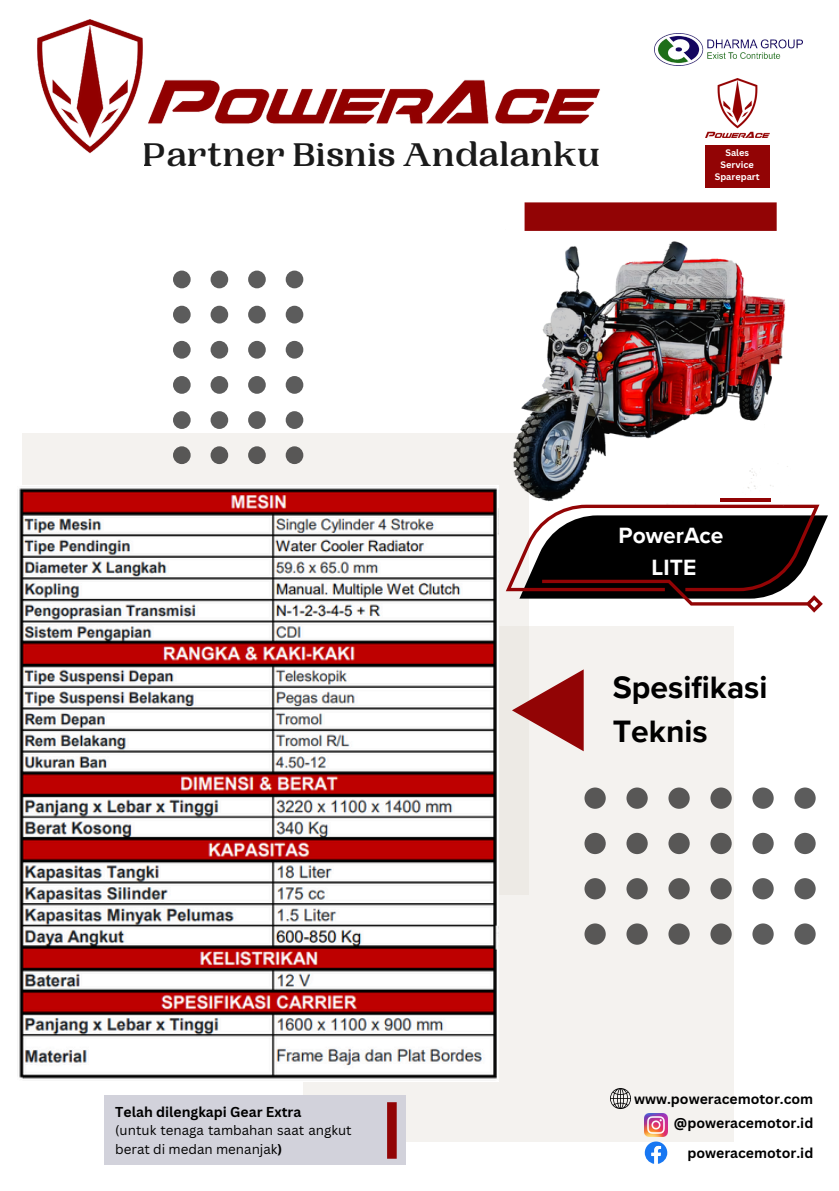
<style>
.page{position:relative;width:839px;height:1191px;background:#fff}
.page>*{position:absolute;margin:0;border:0;box-sizing:border-box;transform-origin:0 0}
.t1{font:700 34.4px "PP Woodland";color:#000}
.t2{font:700 31.8px/44.2px "Proxima Nova";color:#000}
.t3{font:700 22.8px/31.6px "Proxima Nova";color:#fff;text-align:center}
.t4{font:700 14px "Canva Sans";color:#000}
.t5{font:13.4px/18.2px "Canva Sans";color:#000}
.t6{font:700 9.2px "Canva Sans";color:#fff}
.s1{font-weight:700}
</style>
<div class="page">
<div style="left:22px;top:433px;width:507px;height:462px;background:#f4f2ef"></div>
<div style="left:303px;top:626px;width:430px;height:516px;background:#f4f2ef"></div>
<img style="left:37px;top:19px;width:563px;height:135px">
<svg style="left:794px;top:923px;width:21px;height:22px"></svg>
<div style="left:752px;top:923px;width:21px;height:22px;background:#5c5c5c;border-radius:50%"></div>
<div style="left:710px;top:923px;width:21px;height:22px;background:#585756;border-radius:50%"></div>
<div style="left:668px;top:923px;width:21px;height:22px;background:#585756;border-radius:50%"></div>
<div style="left:626px;top:923px;width:21px;height:22px;background:#585756;border-radius:50%"></div>
<svg style="left:584px;top:923px;width:21px;height:22px"></svg>
<div style="left:794px;top:878px;width:21px;height:21px;background:#5c5c5c;border-radius:50%"></div>
<div style="left:752px;top:878px;width:21px;height:21px;background:#5c5c5c;border-radius:50%"></div>
<div style="left:710px;top:878px;width:21px;height:21px;background:#585756;border-radius:50%"></div>
<div style="left:668px;top:878px;width:21px;height:21px;background:#585756;border-radius:50%"></div>
<div style="left:626px;top:878px;width:21px;height:21px;background:#585756;border-radius:50%"></div>
<div style="left:584px;top:878px;width:21px;height:21px;background:#585756;border-radius:50%"></div>
<div style="left:794px;top:833px;width:21px;height:21px;background:#5c5c5c;border-radius:50%"></div>
<div style="left:752px;top:833px;width:21px;height:21px;background:#5c5c5c;border-radius:50%"></div>
<div style="left:710px;top:833px;width:21px;height:21px;background:#585756;border-radius:50%"></div>
<div style="left:668px;top:833px;width:21px;height:21px;background:#585756;border-radius:50%"></div>
<div style="left:626px;top:833px;width:21px;height:21px;background:#585756;border-radius:50%"></div>
<div style="left:584px;top:833px;width:21px;height:21px;background:#585756;border-radius:50%"></div>
<div style="left:794px;top:788px;width:21px;height:21px;background:#5c5c5c;border-radius:50%"></div>
<div style="left:752px;top:788px;width:21px;height:21px;background:#5c5c5c;border-radius:50%"></div>
<div style="left:710px;top:788px;width:21px;height:21px;background:#585756;border-radius:50%"></div>
<div style="left:668px;top:788px;width:21px;height:21px;background:#585756;border-radius:50%"></div>
<div style="left:626px;top:788px;width:21px;height:21px;background:#585756;border-radius:50%"></div>
<div style="left:584px;top:788px;width:21px;height:21px;background:#585756;border-radius:50%"></div>
<svg style="left:512px;top:669px;width:71px;height:82px"></svg>
<img style="left:644px;top:1114px;width:23px;height:22px">
<svg style="left:644px;top:1142px;width:23px;height:22px"></svg>
<div style="left:104px;top:1096px;width:301px;height:69px;background:#d2d2db"></div>
<div style="left:387px;top:1102px;width:9px;height:57px;background:#920405"></div>
<svg style="left:506px;top:505px;width:321px;height:107px"></svg>
<div style="left:524px;top:202px;width:252px;height:29px;background:#920405"></div>
<div style="left:286px;top:271px;width:17px;height:17px;background:#5c5c5c;border-radius:50%"></div>
<div style="left:286px;top:306px;width:17px;height:18px;background:#5c5c5c;border-radius:50%"></div>
<div style="left:286px;top:341px;width:17px;height:18px;background:#5c5c5c;border-radius:50%"></div>
<div style="left:286px;top:376px;width:17px;height:18px;background:#5c5c5c;border-radius:50%"></div>
<div style="left:286px;top:411px;width:17px;height:18px;background:#5c5c5c;border-radius:50%"></div>
<div style="left:286px;top:446px;width:17px;height:18px;background:#585756;border-radius:50%"></div>
<div style="left:248px;top:271px;width:18px;height:17px;background:#5c5c5c;border-radius:50%"></div>
<svg style="left:248px;top:306px;width:18px;height:18px"></svg>
<svg style="left:248px;top:341px;width:18px;height:18px"></svg>
<svg style="left:248px;top:376px;width:18px;height:18px"></svg>
<svg style="left:248px;top:411px;width:18px;height:18px"></svg>
<svg style="left:248px;top:446px;width:18px;height:18px"></svg>
<div style="left:210px;top:271px;width:18px;height:17px;background:#5c5c5c;border-radius:50%"></div>
<svg style="left:210px;top:306px;width:18px;height:18px"></svg>
<svg style="left:210px;top:341px;width:18px;height:18px"></svg>
<svg style="left:210px;top:376px;width:18px;height:18px"></svg>
<svg style="left:210px;top:411px;width:18px;height:18px"></svg>
<svg style="left:210px;top:446px;width:18px;height:18px"></svg>
<div style="left:173px;top:271px;width:18px;height:17px;background:#5c5c5c;border-radius:50%"></div>
<svg style="left:173px;top:306px;width:18px;height:18px"></svg>
<svg style="left:173px;top:341px;width:18px;height:18px"></svg>
<svg style="left:173px;top:376px;width:18px;height:18px"></svg>
<svg style="left:173px;top:411px;width:18px;height:18px"></svg>
<svg style="left:173px;top:446px;width:18px;height:18px"></svg>
<img style="left:705px;top:79px;width:64px;height:58px">
<div style="left:705px;top:145px;width:64px;height:43px;background:#920405"></div>
<img style="left:654px;top:34px;width:148px;height:31px">
<svg style="left:610px;top:1088px;width:21px;height:21px"></svg>
<img style="left:513px;top:229px;width:277px;height:276px">
<img style="left:19px;top:486px;width:479px;height:595px">
<h1 class="t1" style="left:143px;top:135px;width:458px">Partner Bisnis Andalanku</h1>
<p class="t6" style="left:725px;top:146px;width:25px">Sales</p>
<p class="t6" style="left:720px;top:158px;width:35px">Service</p>
<p class="t6" style="left:714px;top:170px;width:46px">Sparepart</p>
<h2 class="t3" style="left:618px;top:520px;width:106px">PowerAce<br>LITE</h2>
<p class="t2" style="left:612px;top:666px;width:156px">Spesifikasi<br>Teknis</p>
<p class="t4" style="left:115px;top:1102px;width:188px">Telah dilengkapi Gear Extra</p>
<p class="t5" style="left:115px;top:1121px;width:238px">(untuk tenaga tambahan saat angkut berat di medan menanjak<span class="s1">)</span></p>
<h3 class="t4" style="left:634px;top:1089px;width:181px">www.poweracemotor.com</h3>
<p class="t4" style="left:674px;top:1113px;width:141px">@poweracemotor.id</p>
<p class="t4" style="left:687px;top:1143px;width:127px">poweracemotor.id</p>
</div>
